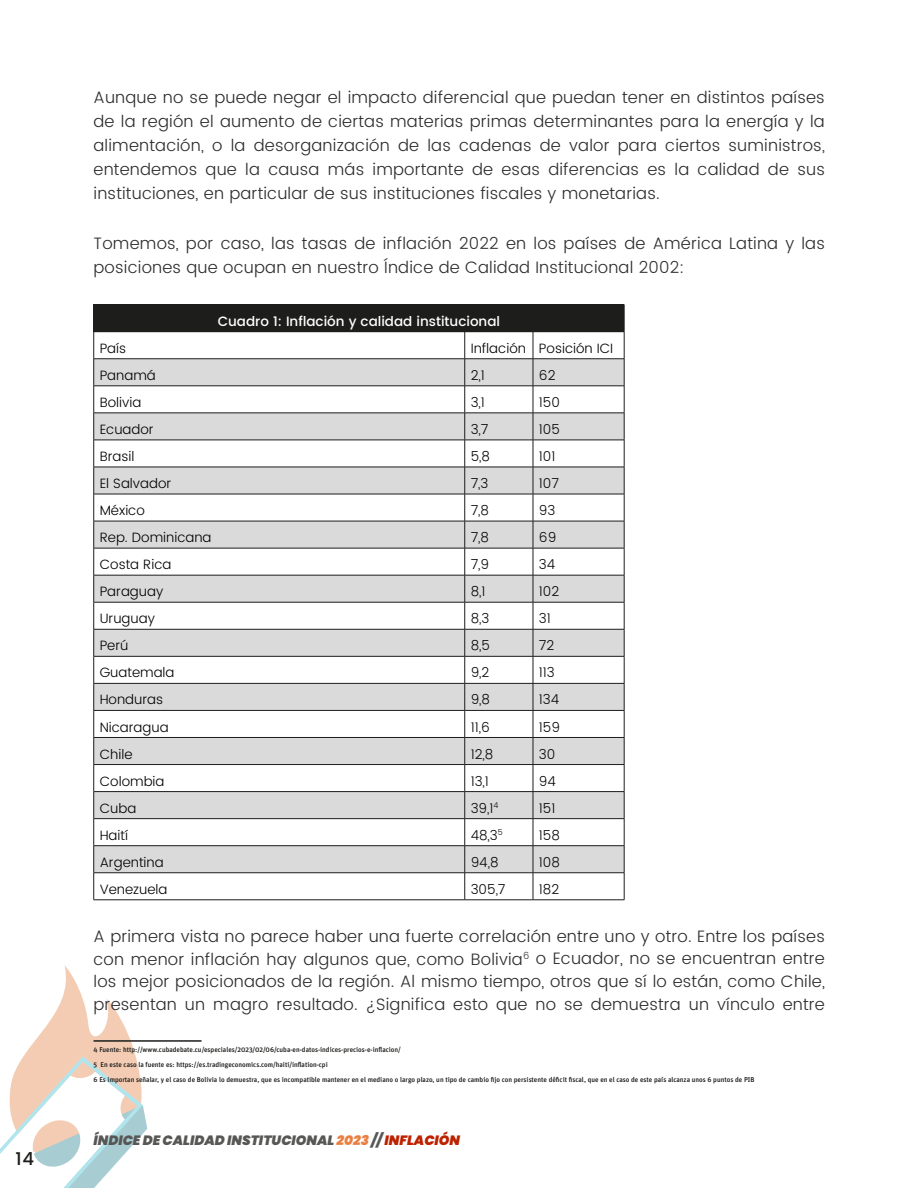
<style>
.page{position:relative;width:918px;height:1188px;background:#fff}
.page>*{position:absolute;margin:0;border:0;box-sizing:border-box;transform-origin:0 0}
.t1{font:500 18px "Poppins";color:#1d1d1b}
.t2{font:300 16.5px/24px "Poppins";letter-spacing:.01em;color:#2c2c2c;text-align:justify}
.t3{font:300 13.5px "Poppins";color:#000}
.t4{font:italic 900 13.5px "Poppins";color:#575756}
.t5{font:500 13.5px "Poppins";color:#fff}
.t6{font:500 7.05px/15px "Unit";color:#1d1d1b}
.s1{color:#ea7f42}
.s2{color:#bd2200}
</style>
<div class="page">
<svg style="left:0;top:965px;width:147px;height:223px"></svg>
<div style="left:94px;top:305px;width:530px;height:27px;background:#1d1d1b"></div>
<svg style="left:94px;top:359px;width:530px;height:513px;fill:#dadada"></svg>
<hr style="left:94px;top:358px;width:371px;height:1px;background:#1d1d1b">
<hr style="left:465px;top:358px;width:68px;height:1px;background:#1d1d1b">
<hr style="left:533px;top:358px;width:91px;height:1px;background:#1d1d1b">
<hr style="left:94px;top:386px;width:371px;height:1px;background:#1d1d1b">
<hr style="left:465px;top:386px;width:68px;height:1px;background:#1d1d1b">
<hr style="left:533px;top:386px;width:91px;height:1px;background:#1d1d1b">
<hr style="left:94px;top:413px;width:371px;height:1px;background:#1d1d1b">
<hr style="left:465px;top:413px;width:68px;height:1px;background:#1d1d1b">
<hr style="left:533px;top:413px;width:91px;height:1px;background:#1d1d1b">
<hr style="left:94px;top:440px;width:371px;height:1px;background:#1d1d1b">
<hr style="left:465px;top:440px;width:68px;height:1px;background:#1d1d1b">
<hr style="left:533px;top:440px;width:91px;height:1px;background:#1d1d1b">
<hr style="left:94px;top:467px;width:371px;height:1px;background:#1d1d1b">
<hr style="left:465px;top:467px;width:68px;height:1px;background:#1d1d1b">
<hr style="left:533px;top:467px;width:91px;height:1px;background:#1d1d1b">
<hr style="left:94px;top:494px;width:371px;height:1px;background:#1d1d1b">
<hr style="left:465px;top:494px;width:68px;height:1px;background:#1d1d1b">
<hr style="left:533px;top:494px;width:91px;height:1px;background:#1d1d1b">
<hr style="left:94px;top:521px;width:371px;height:1px;background:#1d1d1b">
<hr style="left:465px;top:521px;width:68px;height:1px;background:#1d1d1b">
<hr style="left:533px;top:521px;width:91px;height:1px;background:#1d1d1b">
<hr style="left:94px;top:548px;width:371px;height:1px;background:#1d1d1b">
<hr style="left:465px;top:548px;width:68px;height:1px;background:#1d1d1b">
<hr style="left:533px;top:548px;width:91px;height:1px;background:#1d1d1b">
<hr style="left:94px;top:575px;width:371px;height:1px;background:#1d1d1b">
<hr style="left:465px;top:575px;width:68px;height:1px;background:#1d1d1b">
<hr style="left:533px;top:575px;width:91px;height:1px;background:#1d1d1b">
<hr style="left:94px;top:602px;width:371px;height:1px;background:#1d1d1b">
<hr style="left:465px;top:602px;width:68px;height:1px;background:#1d1d1b">
<hr style="left:533px;top:602px;width:91px;height:1px;background:#1d1d1b">
<hr style="left:94px;top:629px;width:371px;height:1px;background:#1d1d1b">
<hr style="left:465px;top:629px;width:68px;height:1px;background:#1d1d1b">
<hr style="left:533px;top:629px;width:91px;height:1px;background:#1d1d1b">
<hr style="left:94px;top:656px;width:371px;height:1px;background:#1d1d1b">
<hr style="left:465px;top:656px;width:68px;height:1px;background:#1d1d1b">
<hr style="left:533px;top:656px;width:91px;height:1px;background:#1d1d1b">
<hr style="left:94px;top:683px;width:371px;height:1px;background:#1d1d1b">
<hr style="left:465px;top:683px;width:68px;height:1px;background:#1d1d1b">
<hr style="left:533px;top:683px;width:91px;height:1px;background:#1d1d1b">
<hr style="left:94px;top:710px;width:371px;height:1px;background:#1d1d1b">
<hr style="left:465px;top:710px;width:68px;height:1px;background:#1d1d1b">
<hr style="left:533px;top:710px;width:91px;height:1px;background:#1d1d1b">
<hr style="left:94px;top:737px;width:371px;height:1px;background:#1d1d1b">
<hr style="left:465px;top:737px;width:68px;height:1px;background:#1d1d1b">
<hr style="left:533px;top:737px;width:91px;height:1px;background:#1d1d1b">
<hr style="left:94px;top:764px;width:371px;height:1px;background:#1d1d1b">
<hr style="left:465px;top:764px;width:68px;height:1px;background:#1d1d1b">
<hr style="left:533px;top:764px;width:91px;height:1px;background:#1d1d1b">
<hr style="left:94px;top:791px;width:371px;height:1px;background:#1d1d1b">
<hr style="left:465px;top:791px;width:68px;height:1px;background:#1d1d1b">
<hr style="left:533px;top:791px;width:91px;height:1px;background:#1d1d1b">
<hr style="left:94px;top:818px;width:371px;height:1px;background:#1d1d1b">
<hr style="left:465px;top:818px;width:68px;height:1px;background:#1d1d1b">
<hr style="left:533px;top:818px;width:91px;height:1px;background:#1d1d1b">
<hr style="left:94px;top:845px;width:371px;height:1px;background:#1d1d1b">
<hr style="left:465px;top:845px;width:68px;height:1px;background:#1d1d1b">
<hr style="left:533px;top:845px;width:91px;height:1px;background:#1d1d1b">
<hr style="left:94px;top:872px;width:371px;height:1px;background:#1d1d1b">
<hr style="left:465px;top:872px;width:68px;height:1px;background:#1d1d1b">
<svg style="left:464px;top:332px;width:1px;height:568px"></svg>
<hr style="left:533px;top:872px;width:91px;height:1px;background:#1d1d1b">
<svg style="left:533px;top:332px;width:1px;height:568px"></svg>
<hr style="left:94px;top:900px;width:371px;height:1px;background:#1d1d1b">
<hr style="left:465px;top:900px;width:68px;height:1px;background:#1d1d1b">
<hr style="left:533px;top:900px;width:91px;height:1px;background:#1d1d1b">
<hr style="left:94px;top:304px;width:371px;height:1px;background:#1d1d1b">
<svg style="left:93px;top:305px;width:1px;height:595px"></svg>
<hr style="left:465px;top:304px;width:68px;height:1px;background:#1d1d1b">
<hr style="left:533px;top:304px;width:91px;height:1px;background:#1d1d1b">
<svg style="left:624px;top:305px;width:1px;height:595px"></svg>
<hr style="left:94px;top:1040px;width:108px;height:2px;background:#1d1d1b">
<p class="t1" style="left:15px;top:1146px;width:20px">14</p>
<p class="t2" style="left:94px;top:86px;width:733px">Aunque no se puede negar el impacto diferencial que puedan tener en distintos países de la región el aumento de ciertas materias primas determinantes para la energía y la alimentación, o la desorganización de las cadenas de valor para ciertos suministros, entendemos que la causa más importante de esas diferencias es la calidad de sus instituciones, en particular de sus instituciones fiscales y monetarias.</p>
<p class="t2" style="left:94px;top:232px;width:733px">Tomemos, por caso, las tasas de inflación 2022 en los países de América Latina y las posiciones que ocupan en nuestro Índice de Calidad Institucional 2002:</p>
<p class="t5" style="left:218px;top:311px;width:284px">Cuadro 1: Inflación y calidad institucional</p>
<p class="t3" style="left:100px;top:338px;width:28px">País</p>
<p class="t3" style="left:471px;top:338px;width:144px">Inflación Posición ICI</p>
<p class="t3" style="left:100px;top:365px;width:58px">Panamá</p>
<p class="t3" style="left:471px;top:365px;width:16px">2,1</p>
<p class="t3" style="left:539px;top:365px;width:18px">62</p>
<p class="t3" style="left:100px;top:392px;width:43px">Bolivia</p>
<p class="t3" style="left:471px;top:392px;width:16px">3,1</p>
<p class="t3" style="left:539px;top:392px;width:23px">150</p>
<p class="t3" style="left:100px;top:420px;width:55px">Ecuador</p>
<p class="t3" style="left:471px;top:420px;width:19px">3,7</p>
<p class="t3" style="left:539px;top:420px;width:23px">105</p>
<p class="t3" style="left:100px;top:447px;width:36px">Brasil</p>
<p class="t3" style="left:471px;top:447px;width:21px">5,8</p>
<p class="t3" style="left:539px;top:447px;width:18px">101</p>
<p class="t3" style="left:100px;top:474px;width:73px">El Salvador</p>
<p class="t3" style="left:471px;top:474px;width:19px">7,3</p>
<p class="t3" style="left:539px;top:474px;width:22px">107</p>
<p class="t3" style="left:100px;top:501px;width:47px">México</p>
<p class="t3" style="left:471px;top:501px;width:20px">7,8</p>
<p class="t3" style="left:539px;top:501px;width:18px">93</p>
<p class="t3" style="left:100px;top:528px;width:113px">Rep. Dominicana</p>
<p class="t3" style="left:471px;top:528px;width:20px">7,8</p>
<p class="t3" style="left:539px;top:528px;width:19px">69</p>
<p class="t3" style="left:100px;top:555px;width:73px">Costa Rica</p>
<p class="t3" style="left:471px;top:555px;width:20px">7,9</p>
<p class="t3" style="left:539px;top:555px;width:18px">34</p>
<p class="t3" style="left:100px;top:582px;width:65px">Paraguay</p>
<p class="t3" style="left:471px;top:582px;width:16px">8,1</p>
<p class="t3" style="left:539px;top:582px;width:22px">102</p>
<p class="t3" style="left:100px;top:609px;width:57px">Uruguay</p>
<p class="t3" style="left:471px;top:609px;width:20px">8,3</p>
<p class="t3" style="left:539px;top:609px;width:13px">31</p>
<p class="t3" style="left:100px;top:636px;width:30px">Perú</p>
<p class="t3" style="left:471px;top:636px;width:21px">8,5</p>
<p class="t3" style="left:539px;top:636px;width:17px">72</p>
<p class="t3" style="left:100px;top:663px;width:76px">Guatemala</p>
<p class="t3" style="left:471px;top:663px;width:20px">9,2</p>
<p class="t3" style="left:539px;top:663px;width:17px">113</p>
<p class="t3" style="left:100px;top:690px;width:65px">Honduras</p>
<p class="t3" style="left:471px;top:690px;width:21px">9,8</p>
<p class="t3" style="left:539px;top:690px;width:22px">134</p>
<p class="t3" style="left:100px;top:717px;width:70px">Nicaragua</p>
<p class="t3" style="left:471px;top:717px;width:21px">11,6</p>
<p class="t3" style="left:539px;top:717px;width:23px">159</p>
<p class="t3" style="left:100px;top:744px;width:34px">Chile</p>
<p class="t3" style="left:471px;top:744px;width:24px">12,8</p>
<p class="t3" style="left:539px;top:744px;width:18px">30</p>
<p class="t3" style="left:100px;top:771px;width:66px">Colombia</p>
<p class="t3" style="left:471px;top:771px;width:20px">13,1</p>
<p class="t3" style="left:539px;top:771px;width:18px">94</p>
<p class="t3" style="left:100px;top:798px;width:38px">Cuba</p>
<p class="t3" style="left:471px;top:798px;width:29px">39,1<sup>4</sup></p>
<p class="t3" style="left:539px;top:798px;width:18px">151</p>
<p class="t3" style="left:100px;top:825px;width:30px">Haití</p>
<p class="t3" style="left:471px;top:825px;width:34px">48,3<sup>5</sup></p>
<p class="t3" style="left:539px;top:825px;width:23px">158</p>
<p class="t3" style="left:100px;top:852px;width:66px">Argentina</p>
<p class="t3" style="left:471px;top:852px;width:29px">94,8</p>
<p class="t3" style="left:539px;top:852px;width:23px">108</p>
<p class="t3" style="left:100px;top:879px;width:69px">Venezuela</p>
<p class="t3" style="left:471px;top:879px;width:36px">305,7</p>
<p class="t3" style="left:539px;top:879px;width:22px">182</p>
<p class="t2" style="left:94px;top:926px;width:733px;line-height:22.5px">A primera vista no parece haber una fuerte correlación entre uno y otro. Entre los países con menor inflación hay algunos que, como Bolivia<sup>6</sup> o Ecuador, no se encuentran entre los mejor posicionados de la región. Al mismo tiempo, otros que sí lo están, como Chile, presentan un magro resultado. ¿Significa esto que no se demuestra un vínculo entre</p>
<p class="t6" style="left:94px;top:1042px;width:663px">4 Fuente: http://www.cubadebate.cu/especiales/2023/02/06/cuba-en-datos-indices-precios-e-inflacion/<br>5 En este caso la fuente es: https://es.tradingeconomics.com/haiti/inflation-cpi<br>6 Es importan señalar, y el caso de Bolivia lo demuestra, que es incompatible mantener en el mediano o largo plazo, un tipo de cambio fijo con persistente déficit fiscal, que en el caso de este país alcanza unos 6 puntos de PIB</p>
<p class="t4" style="left:94px;top:1132px;width:368px">ÍNDICE DE CALIDAD INSTITUCIONAL <span class="s1">2023</span> //<span class="s2">INFLACIÓN</span></p>
</div>
